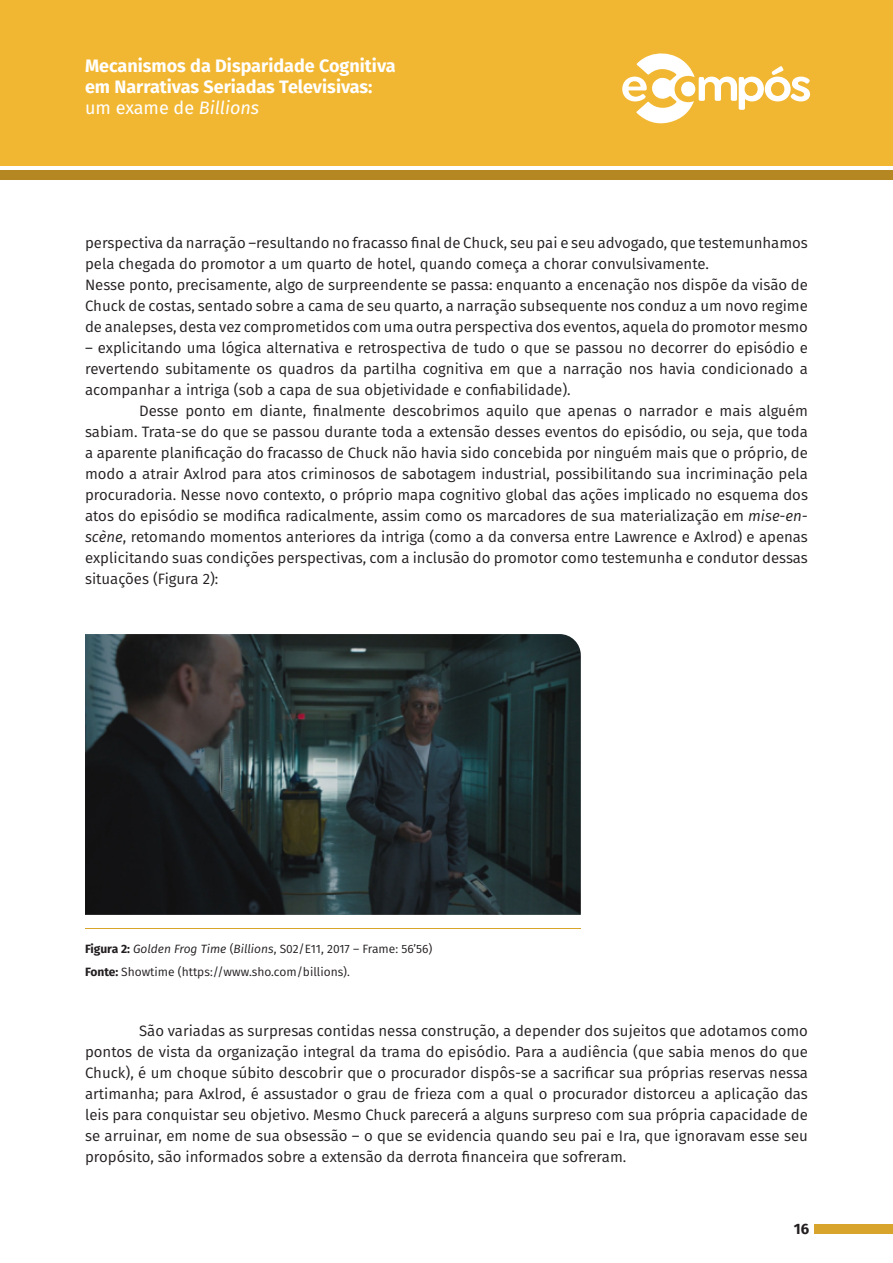
<style>
.page{position:relative;width:893px;height:1263px;background:#fff}
.page>*{position:absolute;margin:0;border:0;box-sizing:border-box;transform-origin:0 0}
.t1{font:700 18px/21px "Fira Sans";color:#fff}
.Texto{font:15px/21px "Fira Sans";color:#231f20;text-align:justify}
.t2{font:700 15px "Fira Sans";color:#231f20}
.t3{font:12px "Fira Sans";color:#231f20}
.s1{font-weight:400}
.s2{font-weight:400;font-style:italic}
.s3{font-style:italic}
.s4{font-weight:700}
</style>
<div class="page">
<div style="left:0;top:0;width:893px;height:166px;background:#f2b732"></div>
<div style="left:0;top:170px;width:893px;height:10px;background:#b48723"></div>
<div style="left:814px;top:1224px;width:79px;height:9px;background:#d9a42c"></div>
<svg style="left:622px;top:53px;width:188px;height:71px"></svg>
<img style="left:85px;top:634px;width:496px;height:281px">
<hr style="left:85px;top:927px;width:496px;height:1px;background:#d9a42c">
<p class="t1" style="left:85px;top:54px;width:312px">Mecanismos da Disparidade Cognitiva em Narrativas Seriadas Televisivas: <span class="s1">um exame de</span> <span class="s2">Billions</span></p>
<p class="Texto" style="left:85px;top:232px;width:724px">perspectiva da narração –resultando no fracasso final de Chuck, seu pai e seu advogado, que testemunhamos pela chegada do promotor a um quarto de hotel, quando começa a chorar convulsivamente.</p>
<p class="Texto" style="left:85px;top:274px;width:724px">Nesse ponto, precisamente, algo de surpreendente se passa: enquanto a encenação nos dispõe da visão de Chuck de costas, sentado sobre a cama de seu quarto, a narração subsequente nos conduz a um novo regime de analepses, desta vez comprometidos com uma outra perspectiva dos eventos, aquela do promotor mesmo</p>
<p class="Texto" style="left:85px;top:337px;width:724px">– explicitando uma lógica alternativa e retrospectiva de tudo o que se passou no decorrer do episódio e revertendo subitamente os quadros da partilha cognitiva em que a narração nos havia condicionado a acompanhar a intriga (sob a capa de sua objetividade e confiabilidade).</p>
<p class="Texto" style="left:85px;top:400px;width:724px;text-indent:54px">Desse ponto em diante, finalmente descobrimos aquilo que apenas o narrador e mais alguém sabiam. Trata-se do que se passou durante toda a extensão desses eventos do episódio, ou seja, que toda a aparente planificação do fracasso de Chuck não havia sido concebida por ninguém mais que o próprio, de modo a atrair Axlrod para atos criminosos de sabotagem industrial, possibilitando sua incriminação pela procuradoria. Nesse novo contexto, o próprio mapa cognitivo global das ações implicado no esquema dos atos do episódio se modifica radicalmente, assim como os marcadores de sua materialização em <span class="s3">mise-en&shy;scène</span>, retomando momentos anteriores da intriga (como a da conversa entre Lawrence e Axlrod) e apenas explicitando suas condições perspectivas, com a inclusão do promotor como testemunha e condutor dessas situações (Figura 2):</p>
<p class="t3" style="left:85px;top:940px;width:349px"><span class="s4">Figura 2:</span> <span class="s3">Golden Frog Time</span> (<span class="s3">Billions</span>, S02/E11, 2017 – Frame: 56’56)</p>
<p class="t3" style="left:85px;top:962px;width:266px"><span class="s4">Fonte:</span> Showtime (https://www.sho.com/billions).</p>
<p class="Texto" style="left:85px;top:1019px;width:724px;text-indent:54px">São variadas as surpresas contidas nessa construção, a depender dos sujeitos que adotamos como pontos de vista da organização integral da trama do episódio. Para a audiência (que sabia menos do que Chuck), é um choque súbito descobrir que o procurador dispôs-se a sacrificar sua próprias reservas nessa artimanha; para Axlrod, é assustador o grau de frieza com a qual o procurador distorceu a aplicação das leis para conquistar seu objetivo. Mesmo Chuck parecerá a alguns surpreso com sua própria capacidade de se arruinar, em nome de sua obsessão – o que se evidencia quando seu pai e Ira, que ignoravam esse seu propósito, são informados sobre a extensão da derrota financeira que sofreram.</p>
<p class="t2" style="left:794px;top:1216px;width:17px">16</p>
</div>
